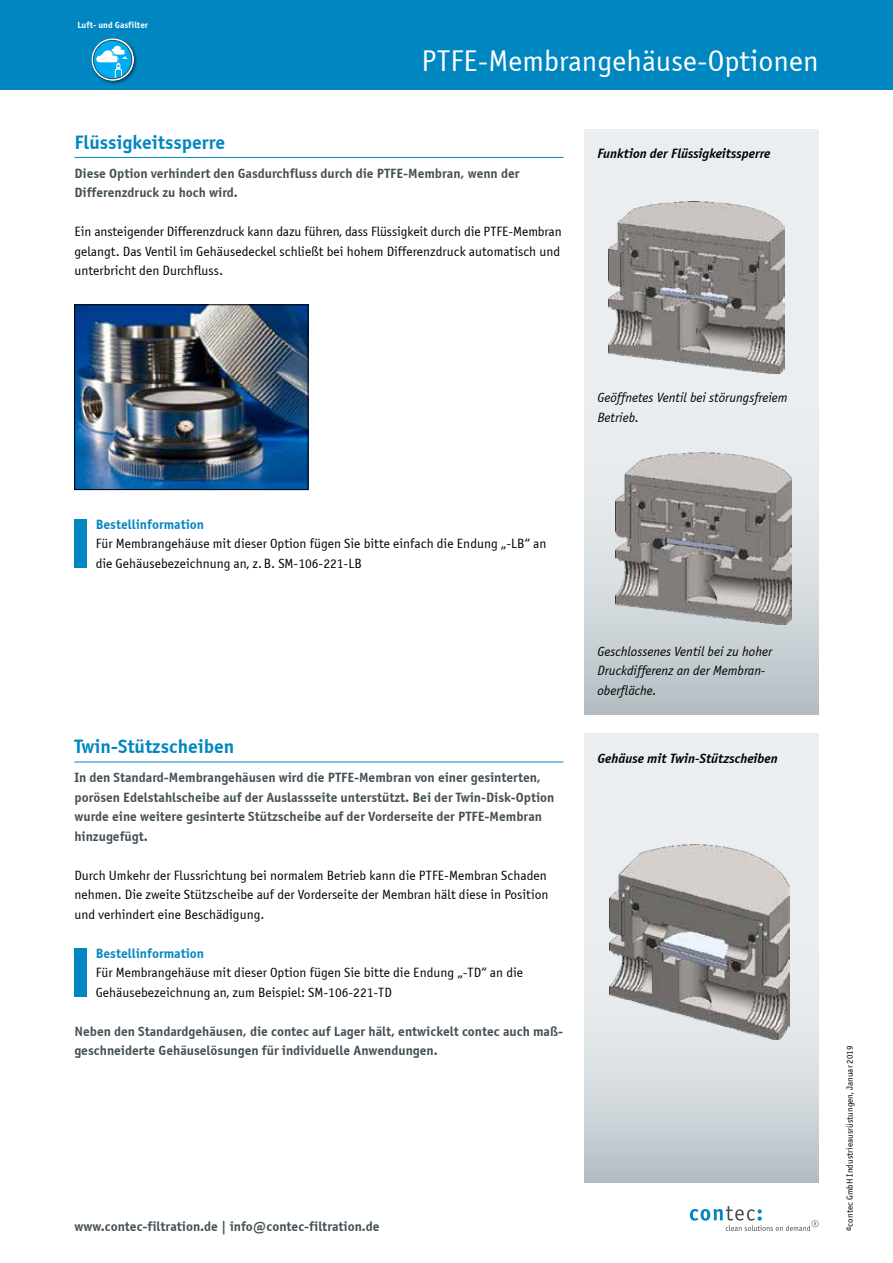
<style>
.page{position:relative;width:893px;height:1263px;background:#fff}
.page>*{position:absolute;margin:0;border:0;box-sizing:border-box;transform-origin:0 0}
.t1{font:30px "Officina Sans A";color:#fff}
.t2{font:700 19.5px "Officina Sans A";color:#0086c0}
.t3{font:13.5px/19.5px "Officina Sans A";color:#000}
.t4{font:700 13.5px/19.5px "Officina Sans A";color:#434f55}
.t5{font:italic 13.5px/19.5px "Officina Sans A";color:#000}
.t6{font:italic 700 13.5px "Officina Sans A";color:#000}
.t7{font:700 13.5px "Officina Sans A";color:#0086c0}
.t8{font:9px "Officina Sans A";color:#000}
.t9{font:700 9px "Officina Sans A";color:#fff}
</style>
<div class="page">
<div style="left:0;top:0;width:893px;height:90px;background:#0086c0"></div>
<div style="left:90px;top:37px;width:49px;height:48px;background:#000;opacity:.5"></div>
<svg style="left:92px;top:38px;width:42px;height:43px"></svg>
<svg style="left:93px;top:40px;width:39px;height:39px;background:#4ab4df"></svg>
<svg style="left:690px;top:1206px;width:129px;height:25px"></svg>
<hr style="left:74px;top:157px;width:489px;height:1px;background:#0086c0">
<hr style="left:74px;top:762px;width:489px;height:1px;background:#0086c0">
<svg style="left:585px;top:129px;width:234px;height:585px;background:#dce2e5"></svg>
<svg style="left:585px;top:734px;width:234px;height:448px;background:#dce1e4"></svg>
<img style="left:76px;top:307px;width:230px;height:181px">
<div style="left:74px;top:305px;width:234px;height:185px;border:1px solid #000"></div>
<img style="left:608px;top:202px;width:176px;height:171px">
<img style="left:616px;top:453px;width:176px;height:172px">
<img style="left:609px;top:844px;width:181px;height:195px">
<div style="left:74px;top:519px;width:13px;height:49px;background:#0086c0"></div>
<div style="left:74px;top:948px;width:13px;height:49px;background:#0086c0"></div>
<p class="t9" style="left:77px;top:19px;width:72px">Luft- und Gasfilter</p>
<h1 class="t1" style="left:421px;top:43px;width:399px">PTFE-Membrangehäuse-Optionen</h1>
<h2 class="t2" style="left:74px;top:130px;width:152px">Flüssigkeitssperre</h2>
<p class="t4" style="left:74px;top:163px;width:447px">Diese Option verhindert den Gasdurchfluss durch die PTFE-Membran, wenn der<br>Differenzdruck zu hoch wird.</p>
<p class="t3" style="left:74px;top:222px;width:489px;text-align:justify">Ein ansteigender Differenzdruck kann dazu führen, dass Flüssigkeit durch die PTFE-Membran gelangt. Das Ventil im Gehäusedeckel schließt bei hohem Differenzdruck automatisch und unterbricht den Durchfluss.</p>
<p class="t6" style="left:597px;top:146px;width:174px">Funktion der Flüssigkeitssperre</p>
<p class="t5" style="left:597px;top:388px;width:192px">Geöffnetes Ventil bei störungsfreiem<br>Betrieb.</p>
<p class="t7" style="left:96px;top:516px;width:110px">Bestellinformation</p>
<p class="t3" style="left:96px;top:534px;width:452px">Für Membrangehäuse mit dieser Option fügen Sie bitte einfach die Endung „-LB“ an die Gehäusebezeichnung an, z.B. SM-106-221-LB</p>
<h2 class="t2" style="left:74px;top:734px;width:161px">Twin-Stützscheiben</h2>
<p class="t4" style="left:74px;top:768px;width:482px">In den Standard-Membrangehäusen wird die PTFE-Membran von einer gesinterten, porösen Edelstahlscheibe auf der Auslassseite unterstützt. Bei der Twin-Disk-Option wurde eine weitere gesinterte Stützscheibe auf der Vorderseite der PTFE-Membran hinzugefügt.</p>
<p class="t3" style="left:74px;top:866px;width:476px">Durch Umkehr der Flussrichtung bei normalem Betrieb kann die PTFE-Membran Schaden nehmen. Die zweite Stützscheibe auf der Vorderseite der Membran hält diese in Position und verhindert eine Beschädigung.</p>
<p class="t7" style="left:96px;top:945px;width:110px">Bestellinformation</p>
<p class="t3" style="left:96px;top:963px;width:429px">Für Membrangehäuse mit dieser Option fügen Sie bitte die Endung „-TD“ an die<br>Gehäusebezeichnung an, zum Beispiel: SM-106-221-TD</p>
<p class="t4" style="left:74px;top:1021px;width:490px">Neben den Standardgehäusen, die contec auf Lager hält, entwickelt contec auch maß&shy;geschneiderte Gehäuselösungen für individuelle Anwendungen.</p>
<p class="t5" style="left:597px;top:642px;width:176px">Geschlossenes Ventil bei zu hoher<br>Druckdifferenz an der Membran&shy;oberfläche.</p>
<p class="t6" style="left:597px;top:750px;width:182px">Gehäuse mit Twin-Stützscheiben</p>
<p class="t4" style="left:74px;top:1216px;width:307px">www.contec-filtration.de | info@contec-filtration.de</p>
<p class="t8" style="left:844px;top:1231px;width:187px;rotate:-90deg">©contec GmbH Industrieausrüstungen, Januar 2019</p>
</div>
